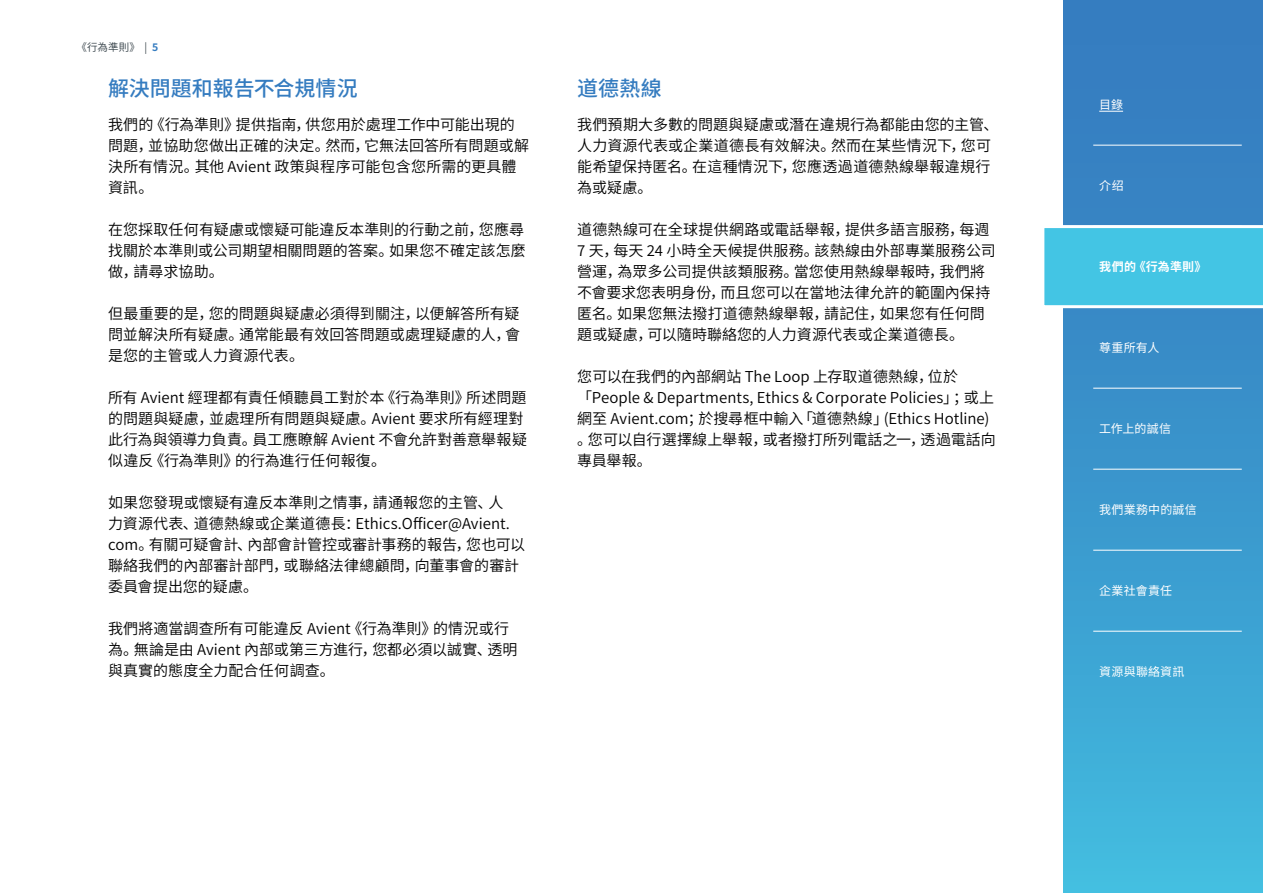
<style>
.page{position:relative;width:1263px;height:893px;background:#fff}
.page>*{position:absolute;margin:0;border:0;box-sizing:border-box;transform-origin:0 0}
.t1{font:500 21px "Source Han Sans CN";color:#357cc0}
.t2{font:15px/21px "Source Han Sans CN";letter-spacing:.005em;color:#000}
.t3{font:12px "Source Han Sans CN";letter-spacing:.02em;color:#fff}
.t4{font:700 12px "Source Han Sans CN";letter-spacing:.02em;color:#fff}
.t5{font:10.5px "Source Han Sans CN";color:#313d44}
.s1{font-weight:700;color:#357cc0}
</style>
<div class="page">
<div style="left:1063px;top:0;width:200px;height:893px;background:linear-gradient(to bottom,#3476bc,#42b9dd)"></div>
<div style="left:1079px;top:225px;width:184px;height:83px;background:#43c5e4"></div>
<hr style="left:1093px;top:145px;width:149px;height:1px;background:#fff">
<hr style="left:1093px;top:226px;width:149px;height:1px;background:#fff">
<hr style="left:1093px;top:307px;width:149px;height:1px;background:#fff">
<hr style="left:1093px;top:388px;width:149px;height:1px;background:#fff">
<hr style="left:1093px;top:469px;width:149px;height:1px;background:#fff">
<hr style="left:1093px;top:550px;width:149px;height:1px;background:#fff">
<hr style="left:1093px;top:631px;width:149px;height:1px;background:#fff">
<svg style="left:1099px;top:111px;width:24px;height:1px"></svg>
<svg style="left:1044px;top:0;width:35px;height:893px"></svg>
<p class="t5" style="left:77px;top:41px;width:83px">《行為準則》 | <span class="s1">5</span></p>
<h1 class="t1" style="left:108px;top:76px;width:251px">解決問題和報告不合規情況</h1>
<p class="t2" style="left:108px;top:114px;width:423px">我們的《行為準則》提供指南，供您用於處理工作中可能出現的問題，並協助您做出正確的決定。然而，它無法回答所有問題或解決所有情況。其他 Avient 政策與程序可能包含您所需的更具體資訊。</p>
<p class="t2" style="left:108px;top:219px;width:419px;text-align:justify">在您採取任何有疑慮或懷疑可能違反本準則的行動之前，您應尋找關於本準則或公司期望相關問題的答案。如果您不確定該怎麼做，請尋求協助。</p>
<p class="t2" style="left:108px;top:303px;width:414px;text-align:justify">但最重要的是，您的問題與疑慮必須得到關注，以便解答所有疑問並解決所有疑慮。通常能最有效回答問題或處理疑慮的人，會是您的主管或人力資源代表。</p>
<p class="t2" style="left:108px;top:387px;width:420px">所有 Avient 經理都有責任傾聽員工對於本《行為準則》所述問題的問題與疑慮，並處理所有問題與疑慮。Avient 要求所有經理對此行為與領導力負責。員工應瞭解 Avient 不會允許對善意舉報疑似違反《行為準則》的行為進行任何報復。</p>
<p class="t2" style="left:108px;top:492px;width:419px">如果您發現或懷疑有違反本準則之情事，請通報您的主管、人<br>力資源代表、道德熱線或企業道德長：Ethics.Officer@Avient. com。有關可疑會計、內部會計管控或審計事務的報告，您也可以聯絡我們的內部審計部門，或聯絡法律總顧問，向董事會的審計委員會提出您的疑慮。</p>
<p class="t2" style="left:108px;top:618px;width:411px">我們將適當調查所有可能違反 Avient《行為準則》的情況或行為。無論是由 Avient 內部或第三方進行，您都必須以誠實、透明與真實的態度全力配合任何調查。</p>
<h1 class="t1" style="left:577px;top:76px;width:86px">道德熱線</h1>
<p class="t2" style="left:577px;top:114px;width:423px">我們預期大多數的問題與疑慮或潛在違規行為都能由您的主管、人力資源代表或企業道德長有效解決。然而在某些情況下，您可能希望保持匿名。在這種情況下，您應透過道德熱線舉報違規行為或疑慮。</p>
<p class="t2" style="left:577px;top:219px;width:420px">道德熱線可在全球提供網路或電話舉報，提供多語言服務，每週<br>7 天，每天 24 小時全天候提供服務。該熱線由外部專業服務公司營運，為眾多公司提供該類服務。當您使用熱線舉報時，我們將不會要求您表明身份，而且您可以在當地法律允許的範圍內保持匿名。如果您無法撥打道德熱線舉報，請記住，如果您有任何問題或疑慮，可以隨時聯絡您的人力資源代表或企業道德長。</p>
<p class="t2" style="left:577px;top:366px;width:420px">您可以在我們的內部網站 The Loop 上存取道德熱線，位於「People &amp; Departments, Ethics &amp; Corporate Policies」；或上網至 Avient.com；於搜尋框中輸入「道德熱線」(Ethics Hotline)。您可以自行選擇線上舉報，或者撥打所列電話之一，透過電話向專員舉報。</p>
<p class="t3" style="left:1099px;top:98px;width:25px">目錄</p>
<p class="t3" style="left:1099px;top:179px;width:26px">介绍</p>
<p class="t4" style="left:1099px;top:260px;width:109px">我們的《行為準則》</p>
<p class="t3" style="left:1099px;top:341px;width:62px">尊重所有人</p>
<p class="t3" style="left:1099px;top:422px;width:73px">工作上的誠信</p>
<p class="t3" style="left:1099px;top:503px;width:99px">我們業務中的誠信</p>
<p class="t3" style="left:1099px;top:584px;width:75px">企業社會責任</p>
<p class="t3" style="left:1099px;top:665px;width:87px">資源與聯絡資訊</p>
</div>
